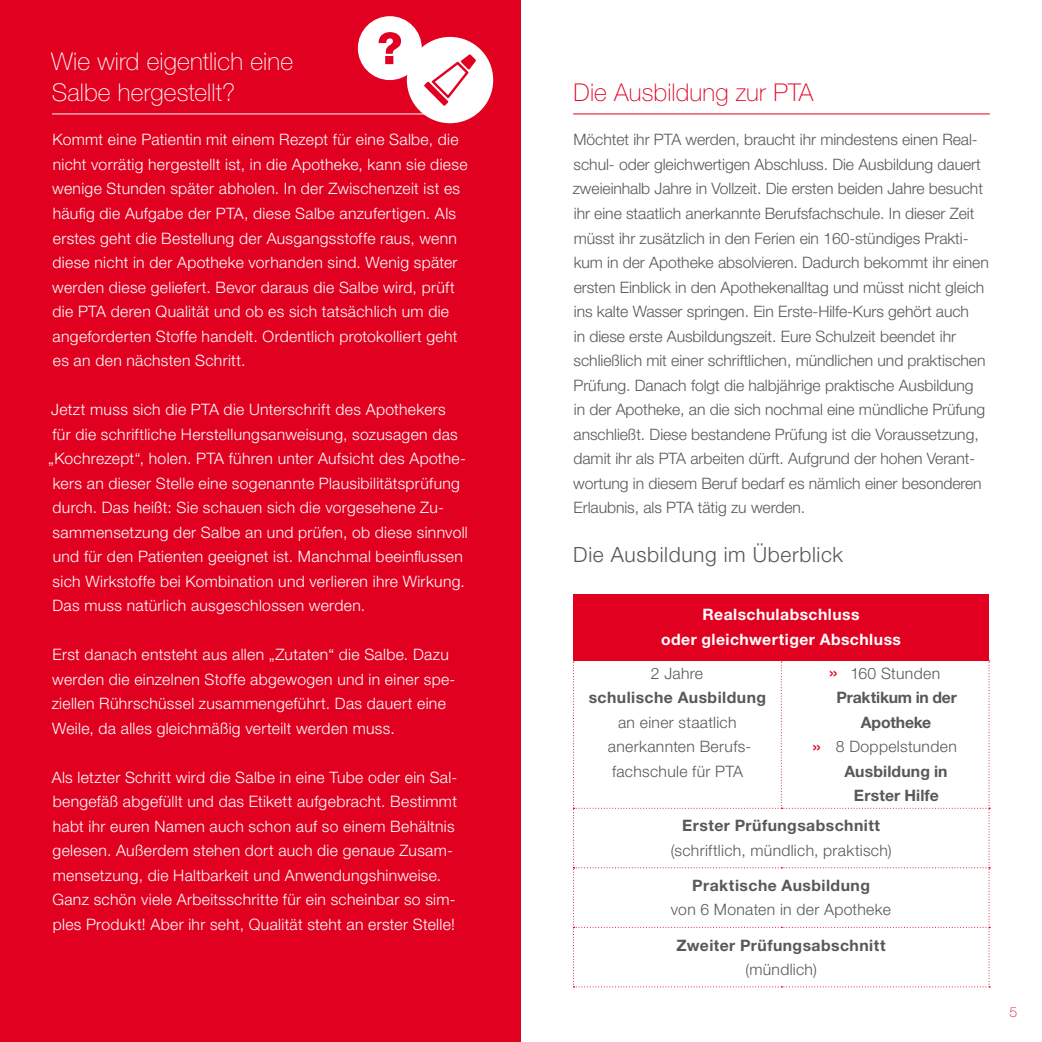
<style>
.page{position:relative;width:1042px;height:1042px;background:#fff}
.page>*{position:absolute;margin:0;border:0;box-sizing:border-box;transform-origin:0 0}
.t1{font:100 24.5px/31.5px "Helvetica Neue LT Std";letter-spacing:.005em;color:#fff}
.t2{font:100 24.5px "Helvetica Neue LT Std";letter-spacing:.005em;color:#e20020}
.t3{font:300 21px "Helvetica Neue LT Std";letter-spacing:.03em;color:#58585a}
.t4{font:300 15.75px/24.5px "Helvetica Neue LT Std";letter-spacing:.02em;color:#fff}
.t5{font:300 15.75px/24.5px "Helvetica Neue LT Std";letter-spacing:-.005em;color:#58585a}
.t6{font:300 15.75px/24.5px "Helvetica Neue LT Std";letter-spacing:.02em;color:#58585a;text-align:center}
.t7{font:700 15.75px "Helvetica Neue LT Std";letter-spacing:.025em;color:#58585a}
.t8{font:700 15.75px/24.5px "Helvetica Neue LT Std";letter-spacing:.03em;color:#fff;text-align:center}
.t9{font:700 15.75px "Helvetica Neue LT Std";letter-spacing:-.01em;color:#58585a}
.t10{font:100 14px "Helvetica Neue LT Std";color:#e20020}
.s1{font-weight:400;font-size:19.25px;color:#e20020}
</style>
<div class="page">
<div style="left:0;top:0;width:521px;height:1042px;background:#e20020"></div>
<hr style="left:573px;top:113px;width:417px;height:1px;background:#e20020">
<div style="left:573px;top:593px;width:416px;height:67px;background:#e20020"></div>
<svg style="left:573px;top:660px;width:417px;height:327px"></svg>
<hr style="left:52px;top:113px;width:417px;height:1px;background:#fff">
<div style="left:358px;top:16px;width:64px;height:64px;background:#fff;border-radius:50%"></div>
<svg style="left:378px;top:32px;width:23px;height:32px"></svg>
<div style="left:407px;top:37px;width:86px;height:86px;background:#fff;border-radius:50%"></div>
<svg style="left:424px;top:54px;width:52px;height:52px"></svg>
<h1 class="t1" style="left:51px;top:45px;width:243px">Wie wird eigentlich eine<br>Salbe hergestellt?</h1>
<p class="t4" style="left:52px;top:127px;width:417px">Kommt eine Patientin mit einem Rezept für eine Salbe, die nicht vorrätig hergestellt ist, in die Apotheke, kann sie diese wenige Stunden später abholen. In der Zwischenzeit ist es häufig die Aufgabe der PTA, diese Salbe anzufertigen. Als erstes geht die Bestellung der Ausgangsstoffe raus, wenn diese nicht in der Apotheke vorhanden sind. Wenig später werden diese geliefert. Bevor daraus die Salbe wird, prüft die PTA deren Qualität und ob es sich tatsächlich um die angeforderten Stoffe handelt. Ordentlich protokolliert geht es an den nächsten Schritt.</p>
<p class="t4" style="left:48px;top:397px;width:421px">Jetzt muss sich die PTA die Unterschrift des Apothekers<br>für die schriftliche Herstellungsanweisung, sozusagen das „Kochrezept“, holen. PTA führen unter Aufsicht des Apothe&shy;kers an dieser Stelle eine sogenannte Plausibilitätsprüfung durch. Das heißt: Sie schauen sich die vorgesehene Zu&shy;sammensetzung der Salbe an und prüfen, ob diese sinnvoll und für den Patienten geeignet ist. Manchmal beeinflussen sich Wirkstoffe bei Kombination und verlieren ihre Wirkung.<br>Das muss natürlich ausgeschlossen werden.</p>
<p class="t4" style="left:52px;top:642px;width:405px">Erst danach entsteht aus allen „Zutaten“ die Salbe. Dazu werden die einzelnen Stoffe abgewogen und in einer spe&shy;ziellen Rührschüssel zusammengeführt. Das dauert eine Weile, da alles gleichmäßig verteilt werden muss.</p>
<p class="t4" style="left:52px;top:764px;width:407px">Als letzter Schritt wird die Salbe in eine Tube oder ein Sal&shy;bengefäß abgefüllt und das Etikett aufgebracht. Bestimmt habt ihr euren Namen auch schon auf so einem Behältnis gelesen. Außerdem stehen dort auch die genaue Zusam&shy;mensetzung, die Haltbarkeit und Anwendungshinweise.<br>Ganz schön viele Arbeitsschritte für ein scheinbar so sim&shy;ples Produkt! Aber ihr seht, Qualität steht an erster Stelle!</p>
<h1 class="t2" style="left:573px;top:78px;width:241px">Die Ausbildung zur PTA</h1>
<p class="t5" style="left:573px;top:127px;width:418px">Möchtet ihr PTA werden, braucht ihr mindestens einen Real&shy;schul- oder gleichwertigen Abschluss. Die Ausbildung dauert zweieinhalb Jahre in Vollzeit. Die ersten beiden Jahre besucht ihr eine staatlich anerkannte Berufsfachschule. In dieser Zeit müsst ihr zusätzlich in den Ferien ein 160-stündiges Prakti&shy;kum in der Apotheke absolvieren. Dadurch bekommt ihr einen ersten Einblick in den Apothekenalltag und müsst nicht gleich ins kalte Wasser springen. Ein Erste-Hilfe-Kurs gehört auch<br>in diese erste Ausbildungszeit. Eure Schulzeit beendet ihr schließlich mit einer schriftlichen, mündlichen und praktischen Prüfung. Danach folgt die halbjährige praktische Ausbildung<br>in der Apotheke, an die sich nochmal eine mündliche Prüfung anschließt. Diese bestandene Prüfung ist die Voraussetzung, damit ihr als PTA arbeiten dürft. Aufgrund der hohen Verant&shy;wortung in diesem Beruf bedarf es nämlich einer besonderen Erlaubnis, als PTA tätig zu werden.</p>
<h2 class="t3" style="left:573px;top:542px;width:271px">Die Ausbildung im Überblick</h2>
<p class="t8" style="left:661px;top:602px;width:241px">Realschulabschluss<br>oder gleichwertiger Abschluss</p>
<p class="t5" style="left:651px;top:660px;width:54px">2 Jahre</p>
<p class="t7" style="left:589px;top:688px;width:179px">schulische Ausbildung</p>
<p class="t6" style="left:608px;top:709px;width:143px">an einer staatlich anerkannten Berufs&shy;fachschule für PTA</p>
<p class="t6" style="left:828px;top:660px;width:113px"><span class="s1">»</span> 160 Stunden</p>
<p class="t9" style="left:836px;top:688px;width:122px">Praktikum in der</p>
<p class="t9" style="left:861px;top:712px;width:72px">Apotheke</p>
<p class="t6" style="left:812px;top:734px;width:146px"><span class="s1">»</span> 8 Doppelstunden</p>
<p class="t7" style="left:844px;top:761px;width:105px">Ausbildung in</p>
<p class="t7" style="left:854px;top:786px;width:86px">Erster Hilfe</p>
<p class="t7" style="left:682px;top:816px;width:200px">Erster Prüfungsabschnitt</p>
<p class="t6" style="left:671px;top:838px;width:222px">(schriftlich, mündlich, praktisch)</p>
<p class="t7" style="left:692px;top:875px;width:179px">Praktische Ausbildung</p>
<p class="t6" style="left:671px;top:897px;width:221px">von 6 Monaten in der Apotheke</p>
<p class="t7" style="left:676px;top:935px;width:211px">Zweiter Prüfungsabschnitt</p>
<p class="t6" style="left:745px;top:957px;width:73px">(mündlich)</p>
<p class="t10" style="left:1009px;top:1004px;width:9px">5</p>
</div>
